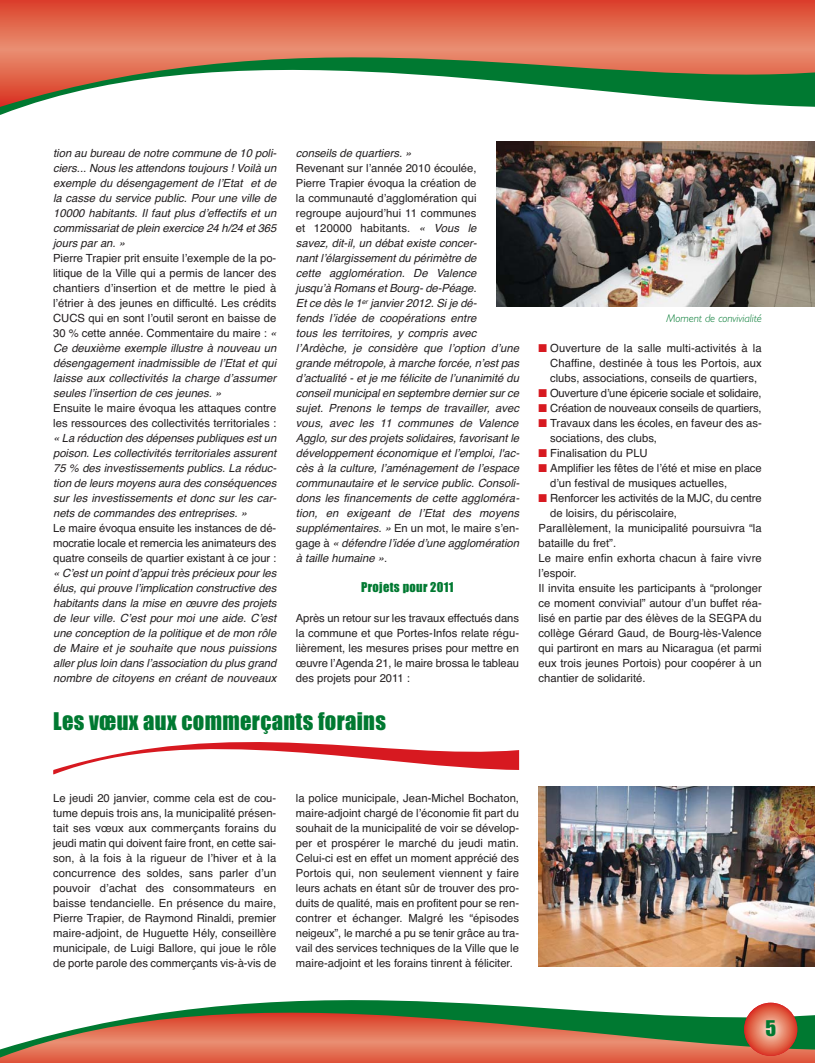
<style>
.page{position:relative;width:815px;height:1063px;background:#fff}
.page>*{position:absolute;margin:0;border:0;box-sizing:border-box;transform-origin:0 0}
.t1{font:22.5px "Impact";letter-spacing:.015em;color:#007931}
.t2{font:20px "Impact";color:#007931}
.t3{font:12.5px "Impact";letter-spacing:.025em;color:#007931}
.t4{font:11.25px/15px "Helvetica";color:#231f20;text-align:justify}
.t5{font:italic 11.25px/15px "Helvetica";color:#231f20;text-align:justify}
.t6{font:italic 300 11.25px "Gill Sans";letter-spacing:-.005em;color:#007931}
.s1{font-style:italic}
.s2{font-style:normal}
.s3{color:#d71920}
</style>
<div class="page">
<svg style="left:0;top:0;width:815px;height:57px;background:#e26b51"></svg>
<svg style="left:0;top:57px;width:815px;height:58px"></svg>
<div style="left:0;top:1058px;width:815px;height:5px;background:#df593f"></div>
<svg style="left:0;top:1000px;width:815px;height:58px"></svg>
<svg style="left:744px;top:1003px;width:53px;height:53px;background:#e36f57"></svg>
<svg style="left:53px;top:742px;width:466px;height:32px"></svg>
<img style="left:496px;top:142px;width:319px;height:165px">
<img style="left:539px;top:787px;width:276px;height:180px">
<p class="t5" style="left:53px;top:146px;width:227px">tion au bureau de notre commune de 10 poli&shy;ciers...Nous les attendons toujours !Voilà un exemple du désengagement de lʼEtat et de la casse du service public. Pour une ville de 10000 habitants. Il faut plus dʼeffectifs et un commissariatde plein exercice 24 h/24 et365 jours par an. »</p>
<p class="t4" style="left:53px;top:251px;width:227px;text-align:left">Pierre Trapier prit ensuite lʼexemple de la po&shy;litique de la Ville qui a permis de lancer des chantiers dʼinsertion et de mettre le pied à lʼétrier à des jeunes en difficulté. Les crédits CUCS qui en sont lʼoutil seront en baisse de 30 % cette année. Commentaire du maire : <span class="s1">« Ce deuxième exemple illustre à nouveau un désengagement inadmissible de lʼEtat et qui laisse aux collectivités la charge dʼassumer seules lʼinsertion de ces jeunes. »</span></p>
<p class="t4" style="left:53px;top:401px;width:225px">Ensuite le maire évoqua les attaques contre les ressources des collectivités territoriales :</p>
<p class="t5" style="left:53px;top:431px;width:227px">« La réduction des dépenses publiques estun poison. Les collectivités territoriales assurent 75 % des investissements publics. La réduc&shy;tion de leurs moyens aura des conséquences sur les investissements et donc sur les car&shy;nets de commandes des entreprises. »</p>
<p class="t4" style="left:53px;top:521px;width:225px">Le maire évoqua ensuite les instances de dé&shy;mocratie locale et remercia les animateurs des quatre conseils de quartier existant à ce jour :</p>
<p class="t5" style="left:53px;top:566px;width:227px">« Cʼestun pointdʼappuitrès précieux pourles élus, qui prouve lʼimplication constructive des habitants dans la mise en œuvre des projets de leur ville. Cʼest pour moi une aide. Cʼest une conception de la politique et de mon rôle de Maire et je souhaite que nous puissions allerplus loin dans lʼassociation du plus grand nombre de citoyens en créant de nouveaux</p>
<p class="t5" style="left:296px;top:146px;width:119px">conseils de quartiers. »</p>
<p class="t5" style="left:296px;top:161px;width:184px;text-align:left"><span class="s2">Revenant sur lʼannée 2010 écoulée, Pierre Trapier évoqua la création de la communauté dʼagglomération qui regroupe aujourdʼhui 11 communes et 120000 habitants.</span> « Vous le savez, dit-il, un débat existe concer&shy;nantlʼélargissementdu périmètre de cette agglomération. De Valence jusquʼà Romans etBourg-de-Péage.<br>Etce dès le 1<sup>er</sup> janvier2012.Sije dé&shy;fends lʼidée de coopérations entre tous les territoires, y compris avec</p>
<p class="t5" style="left:296px;top:341px;width:227px;text-align:left">lʼArdèche, je considère que lʼoption dʼune grande métropole,à marche forcée,nʼestpas dʼactualité - et je me félicite de lʼunanimité du conseilmunicipalen septembre derniersurce sujet. Prenons le temps de travailler, avec vous, avec les 11 communes de Valence Agglo,surdes projets solidaires,favorisantle développement économique et lʼemploi, l'ac&shy;cès à la culture, lʼaménagement de lʼespace communautaire et le service public. Consoli&shy;dons les financements de cette aggloméra&shy;tion, en exigeant de lʼEtat des moyens supplémentaires. » <span class="s2">En un mot, le maire sʼen&shy;g a g e à</span> « défendre lʼidée dʼune agglomération à taille humaine »<span class="s2">.</span></p>
<p class="t3" style="left:361px;top:583px;width:94px">Projets pour 2011</p>
<p class="t4" style="left:296px;top:611px;width:225px">Après un retour sur les travaux effectués dans la commune et que Portes-Infos relate régu&shy;lièrement, les mesures prises pour mettre en œuvre lʼAgenda 21, le maire brossa le tableau des projets pour 2011 :</p>
<h1 class="t1" style="left:53px;top:713px;width:334px">Les vœux aux commerçants forains</h1>
<p class="t6" style="left:667px;top:314px;width:97px">Moment de convivialité</p>
<p class="t4" style="left:550px;top:341px;width:213px;text-indent:-12px"><span class="s3">■</span> Ouverture de la salle multi-activités à la Chaffine, destinée à tous les Portois, aux clubs, associations, conseils de quartiers,</p>
<p class="t4" style="left:539px;top:386px;width:225px"><span class="s3">■</span> Ouverture dʼune épicerie sociale et solidaire,</p>
<p class="t4" style="left:539px;top:401px;width:225px"><span class="s3">■</span> Création de nouveaux conseils de quartiers,</p>
<p class="t4" style="left:550px;top:416px;width:213px;text-indent:-12px"><span class="s3">■</span> Travaux dans les écoles, en faveur des as&shy;sociations, des clubs,</p>
<p class="t4" style="left:539px;top:446px;width:111px"><span class="s3">■</span> Finalisation du PLU</p>
<p class="t4" style="left:550px;top:461px;width:213px;text-indent:-12px"><span class="s3">■</span> Amplifier les fêtes de lʼété et mise en place dʼun festival de musiques actuelles,</p>
<p class="t4" style="left:539px;top:491px;width:225px"><span class="s3">■</span> Renforcer les activités de la MJC, du centre</p>
<p class="t4" style="left:550px;top:506px;width:128px">de loisirs, du périscolaire,</p>
<p class="t4" style="left:539px;top:521px;width:225px">Parallèlement, la municipalité poursuivra “la</p>
<p class="t4" style="left:539px;top:536px;width:79px">bataille du fret”.</p>
<p class="t4" style="left:539px;top:551px;width:225px">Le maire enfin exhorta chacun à faire vivre</p>
<p class="t4" style="left:539px;top:566px;width:40px">lʼespoir.</p>
<p class="t4" style="left:539px;top:581px;width:225px">Il invita ensuite les participants à “prolonger</p>
<p class="t4" style="left:539px;top:596px;width:225px">ce moment convivial” autour dʼun buffet réa-</p>
<p class="t4" style="left:539px;top:611px;width:225px">lisé en partie par des élèves de la SEGPA du</p>
<p class="t4" style="left:539px;top:626px;width:225px">collège Gérard Gaud, de Bourg-lès-Valence</p>
<p class="t4" style="left:539px;top:641px;width:225px">qui partiront en mars au Nicaragua (et parmi</p>
<p class="t4" style="left:539px;top:656px;width:225px">eux trois jeunes Portois) pour coopérer à un</p>
<p class="t4" style="left:539px;top:671px;width:108px">chantier de solidarité.</p>
<p class="t4" style="left:53px;top:791px;width:225px">Le jeudi 20 janvier, comme cela est de cou&shy;tume depuis trois ans, la municipalité présen&shy;tait ses vœux aux commerçants forains du jeudi matin qui doivent faire front, en cette sai&shy;son, à la fois à la rigueur de lʼhiver et à la concurrence des soldes, sans parler dʼun pouvoir dʼachat des consommateurs en baisse tendancielle. En présence du maire, Pierre Trapier, de Raymond Rinaldi, premier maire-adjoint, de Huguette Hély, conseillère municipale, de Luigi Ballore, qui joue le rôle de porte parole des commerçants vis-à-vis de</p>
<p class="t4" style="left:296px;top:791px;width:225px">la police municipale, Jean-Michel Bochaton, maire-adjoint chargé de lʼéconomie fit part du souhait de la municipalité de voir se dévelop&shy;per et prospérer le marché du jeudi matin.<br>Celui-ci est en effet un moment apprécié des Portois qui, non seulement viennent y faire leurs achats en étant sûr de trouver des pro&shy;duits de qualité, mais en profitent pour se ren&shy;contrer et échanger. Malgré les “épisodes neigeux”, le marché a pu se tenir grâce au tra&shy;vail des services techniques de la Ville que le maire-adjoint et les forains tinrent à féliciter.</p>
<h2 class="t2" style="left:765px;top:1022px;width:12px">5</h2>
</div>
